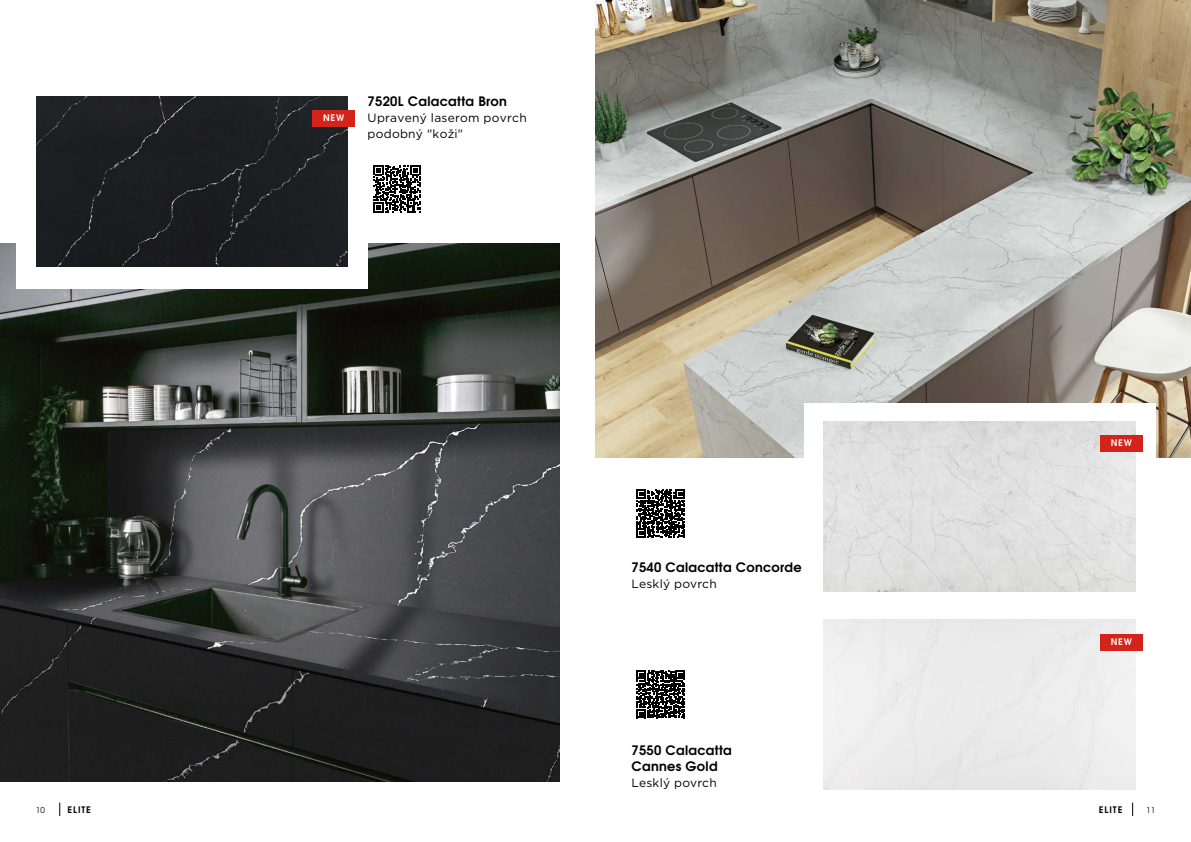
<style>
.page{position:relative;width:1191px;height:842px;background:#fff}
.page>*{position:absolute;margin:0;border:0;box-sizing:border-box;transform-origin:0 0}
.t1{font:700 13px/16px "Evolventa";letter-spacing:.02em;color:#000}
.t2{font:12px/16px "Gotham";letter-spacing:.02em;color:#000}
.t3{font:700 9px "Evolventa";letter-spacing:.1em;color:#000}
.t4{font:700 9px "Evolventa";letter-spacing:.08em;color:#fff}
.t5{font:8px "Evolventa";color:#000}
</style>
<div class="page">
<img style="left:0;top:244px;width:559px;height:537px">
<div style="left:16px;top:105px;width:352px;height:184px;background:#fff"></div>
<div style="left:36px;top:96px;width:312px;height:170px;background:#1b1e21"></div>
<svg style="left:59px;top:803px;width:1px;height:13px"></svg>
<div style="left:312px;top:110px;width:43px;height:16px;background:#d4231a"></div>
<img style="left:595px;top:0;width:596px;height:458px">
<div style="left:804px;top:403px;width:351px;height:96px;background:#fff"></div>
<img style="left:823px;top:422px;width:312px;height:170px">
<div style="left:823px;top:619px;width:312px;height:170px;background:#ececec"></div>
<svg style="left:1132px;top:803px;width:1px;height:13px"></svg>
<div style="left:1100px;top:436px;width:42px;height:16px;background:#d4231a"></div>
<div style="left:1100px;top:634px;width:42px;height:16px;background:#d4231a"></div>
<svg style="left:373px;top:165px;width:47px;height:47px"></svg>
<svg style="left:636px;top:490px;width:49px;height:48px"></svg>
<svg style="left:636px;top:670px;width:49px;height:48px"></svg>
<p class="t4" style="left:323px;top:112px;width:23px">NEW</p>
<p class="t1" style="left:368px;top:94px;width:141px">7520L Calacatta Bron</p>
<p class="t2" style="left:368px;top:110px;width:161px">Upravený laserom povrch podobný "koži"</p>
<p class="t1" style="left:631px;top:560px;width:172px">7540 Calacatta Concorde</p>
<p class="t2" style="left:631px;top:576px;width:87px">Lesklý povrch</p>
<p class="t1" style="left:631px;top:742px;width:102px">7550 Calacatta<br>Cannes Gold</p>
<p class="t2" style="left:631px;top:775px;width:87px">Lesklý povrch</p>
<p class="t4" style="left:1110px;top:437px;width:23px">NEW</p>
<p class="t4" style="left:1110px;top:636px;width:23px">NEW</p>
<p class="t3" style="left:68px;top:804px;width:25px">ELITE</p>
<p class="t3" style="left:1099px;top:804px;width:25px">ELITE</p>
<p class="t5" style="left:36px;top:805px;width:11px">10</p>
<p class="t5" style="left:1146px;top:805px;width:11px">11</p>
</div>
